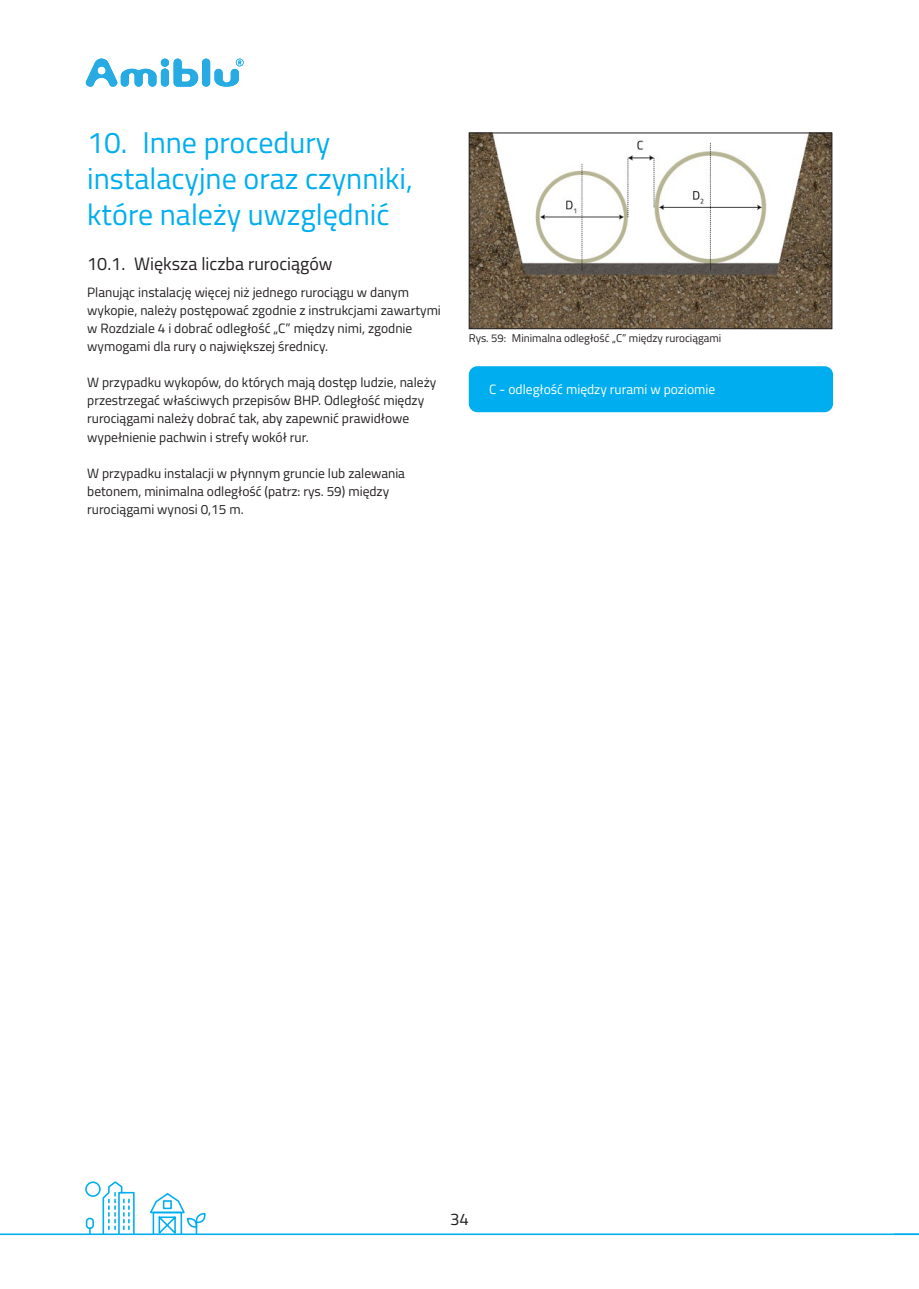
<style>
.page{position:relative;width:919px;height:1289px;background:#fff}
.page>*{position:absolute;margin:0;border:0;box-sizing:border-box;transform-origin:0 0}
.t1{font:30px/36px "Titillium Web";color:#00aeef}
.t2{font:18px "Titillium Web";color:#231f20}
.t3{font:16.8px "Titillium Web";color:#231f20}
._00_-_Body_Text{font:13.5px/18px "Titillium Web";color:#231f20}
._05_-_Notes_White{font:13.5px "Titillium Web";color:#fff}
.t4{font:11.25px "Titillium Web";color:#231f20}
</style>
<div class="page">
<img style="left:470px;top:135px;width:360px;height:192px">
<div style="left:468px;top:133px;width:364px;height:196px;border:1px solid #231f20"></div>
<div style="left:468px;top:366px;width:365px;height:46px;background:#00aeef;border-radius:9px"></div>
<hr style="left:0;top:1233px;width:918px;height:1px;background:#00aeef">
<svg style="left:894px;top:1233px;width:24px;height:1px"></svg>
<div style="left:202px;top:59px;width:8px;height:28px;background:#27abe2;border-radius:4px"></div>
<div style="left:161px;top:59px;width:8px;height:8px;background:#27abe2;border-radius:50%"></div>
<div style="left:161px;top:69px;width:8px;height:18px;background:#27abe2;border-radius:4px"></div>
<svg style="left:173px;top:59px;width:25px;height:28px"></svg>
<svg style="left:85px;top:59px;width:71px;height:28px"></svg>
<svg style="left:214px;top:59px;width:29px;height:28px"></svg>
<div style="left:86px;top:1217px;width:8px;height:11px;border:2px solid #00aeef;border-radius:3px"></div>
<div style="left:118px;top:1191px;width:17px;height:42px;border:2px solid #00aeef"></div>
<svg style="left:102px;top:1181px;width:28px;height:53px"></svg>
<div style="left:85px;top:1181px;width:16px;height:15px;border:2px solid #00aeef;border-radius:50%"></div>
<svg style="left:148px;top:1193px;width:58px;height:43px"></svg>
<p class="t1" style="left:87px;top:123px;width:327px">10. Inne procedury instalacyjne oraz czynniki, które należy uwzględnić</p>
<p class="t2" style="left:87px;top:251px;width:247px">10.1. Większa liczba rurociągów</p>
<p class="_00_-_Body_Text" style="left:87px;top:283px;width:355px">Planując instalację więcej niż jednego rurociągu w danym wykopie, należy postępować zgodnie z instrukcjami zawartymi w Rozdziale 4 i dobrać odległość „C” między nimi, zgodnie wymogami dla rury o największej średnicy.</p>
<p class="_00_-_Body_Text" style="left:87px;top:373px;width:350px">W przypadku wykopów, do których mają dostęp ludzie, należy przestrzegać właściwych przepisów BHP. Odległość między rurociągami należy dobrać tak, aby zapewnić prawidłowe wypełnienie pachwin i strefy wokół rur.</p>
<p class="_00_-_Body_Text" style="left:87px;top:463px;width:319px">W przypadku instalacji w płynnym gruncie lub zalewania betonem, minimalna odległość (patrz: rys. 59) między rurociągami wynosi 0,15 m.</p>
<p class="t4" style="left:468px;top:330px;width:254px">Rys. 59: Minimalna odległość „C” między rurociągami</p>
<p class="_05_-_Notes_White" style="left:489px;top:379px;width:227px">C - odległość między rurami w poziomie</p>
<p class="t3" style="left:450px;top:1206px;width:20px">34</p>
</div>
